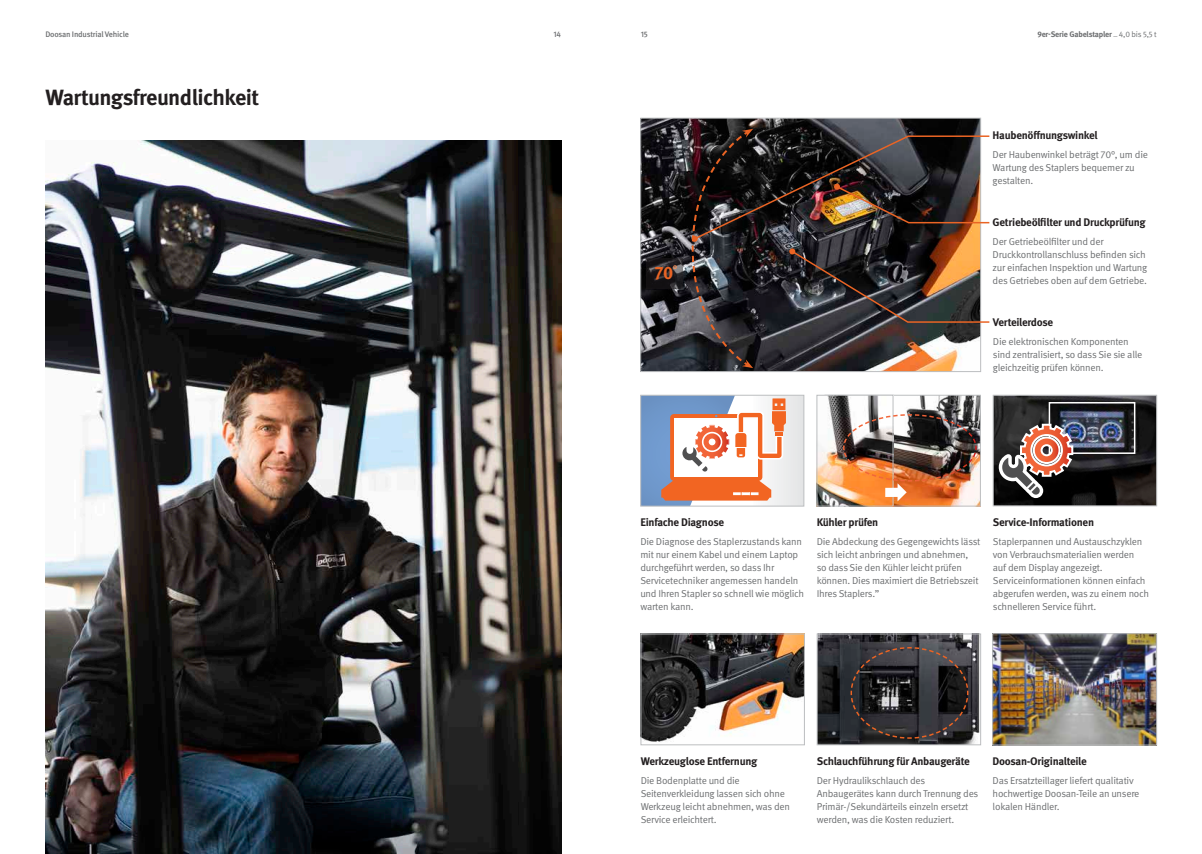
<style>
.page{position:relative;width:1202px;height:854px;background:#fff}
.page>*{position:absolute;margin:0;border:0;box-sizing:border-box;transform-origin:0 0}
.t1{font:700 22px "Meta Pro";letter-spacing:-.025em;color:#231f20}
.t2{font:700 18px "Meta Pro";color:#ea6424}
.t3{font:700 11px "Meta Pro";letter-spacing:-.025em;color:#231f20}
.t4{font:10px/13px "Meta Pro";letter-spacing:-.025em;color:#6d6f71}
.t5{font:700 8px "Meta Pro";letter-spacing:-.025em;color:#6d6f71}
.t6{font:500 8px "Meta Pro";letter-spacing:-.025em;color:#6d6f71}
.s1{color:#f18f5b}
.s2{font-weight:400}
</style>
<div class="page">
<img style="left:45px;top:141px;width:516px;height:712px">
<img style="left:642px;top:120px;width:337px;height:250px">
<div style="left:640px;top:118px;width:341px;height:254px;border:1px solid #bcbec0"></div>
<svg style="left:642px;top:397px;width:160px;height:107px"></svg>
<div style="left:640px;top:395px;width:164px;height:111px;border:1px solid #bcbec0"></div>
<img style="left:893px;top:397px;width:86px;height:107px">
<div style="left:825px;top:395px;width:156px;height:111px;border:1px solid #bcbec0"></div>
<img style="left:819px;top:397px;width:72px;height:107px">
<div style="left:817px;top:395px;width:76px;height:111px;border:1px solid #bcbec0"></div>
<img style="left:842px;top:413px;width:135px;height:88px">
<img style="left:643px;top:635px;width:160px;height:107px">
<div style="left:641px;top:633px;width:164px;height:111px;border:1px solid #bcbec0"></div>
<img style="left:819px;top:635px;width:160px;height:107px">
<div style="left:817px;top:633px;width:164px;height:111px;border:1px solid #bcbec0"></div>
<svg style="left:850px;top:646px;width:119px;height:93px;background:#353134"></svg>
<img style="left:691px;top:129px;width:299px;height:239px">
<svg style="left:646px;top:258px;width:37px;height:30px"></svg>
<img style="left:994px;top:635px;width:161px;height:108px">
<div style="left:992px;top:633px;width:165px;height:112px;border:1px solid #bcbec0"></div>
<img style="left:995px;top:397px;width:160px;height:107px">
<div style="left:993px;top:395px;width:164px;height:111px;border:1px solid #bcbec0"></div>
<div style="left:1049px;top:402px;width:86px;height:52px;border:2px solid #fff"></div>
<svg style="left:999px;top:422px;width:75px;height:76px"></svg>
<p class="t6" style="left:45px;top:29px;width:85px">Doosan Industrial Vehicle</p>
<p class="t6" style="left:553px;top:29px;width:9px">14</p>
<p class="t6" style="left:641px;top:29px;width:9px">15</p>
<h1 class="t1" style="left:45px;top:83px;width:215px">Wartungsfreundlichkeit</h1>
<h2 class="t2" style="left:654px;top:261px;width:25px">70<span class="s1">˚</span></h2>
<p class="t5" style="left:1037px;top:29px;width:121px">9er-Serie Gabelstapler <span class="s2">_ 4,0 bis 5,5 t</span></p>
<p class="t3" style="left:993px;top:129px;width:107px">Haubenöffnungswinkel</p>
<p class="t4" style="left:993px;top:149px;width:157px">Der Haubenwinkel beträgt 70°, um die<br>Wartung des Staplers bequemer zu gestalten.</p>
<p class="t3" style="left:993px;top:215px;width:154px">Getriebeölfilter und Druckprüfung</p>
<p class="t4" style="left:993px;top:235px;width:156px">Der Getriebeölfilter und der Druckkontrollanschluss befinden sich zur einfachen Inspektion und Wartung des Getriebes oben auf dem Getriebe.</p>
<p class="t3" style="left:993px;top:315px;width:62px">Verteilerdose</p>
<p class="t4" style="left:993px;top:335px;width:151px">Die elektronischen Komponenten sind zentralisiert, so dass Sie sie alle gleichzeitig prüfen können.</p>
<p class="t3" style="left:640px;top:515px;width:85px">Einfache Diagnose</p>
<p class="t4" style="left:640px;top:535px;width:165px">Die Diagnose des Staplerzustands kann mit nur einem Kabel und einem Laptop durchgeführt werden, so dass Ihr Servicetechniker angemessen handeln und Ihren Stapler so schnell wie möglich warten kann.</p>
<p class="t3" style="left:817px;top:515px;width:63px">Kühler prüfen</p>
<p class="t4" style="left:817px;top:535px;width:165px">Die Abdeckung des Gegengewichts lässt sich leicht anbringen und abnehmen, so dass Sie den Kühler leicht prüfen können. Dies maximiert die Betriebszeit Ihres Staplers.”</p>
<p class="t3" style="left:993px;top:515px;width:103px">Service-Informationen</p>
<p class="t4" style="left:993px;top:535px;width:158px">Staplerpannen und Austauschzyklen von Verbrauchsmaterialien werden auf dem Display angezeigt.<br>Serviceinformationen können einfach abgerufen werden, was zu einem noch schnelleren Service führt.</p>
<p class="t3" style="left:641px;top:753px;width:118px">Werkzeuglose Entfernung</p>
<p class="t4" style="left:641px;top:773px;width:151px">Die Bodenplatte und die<br>Seitenverkleidung lassen sich ohne<br>Werkzeug leicht abnehmen, was den<br>Service erleichtert.</p>
<p class="t3" style="left:817px;top:753px;width:154px">Schlauchführung für Anbaugeräte</p>
<p class="t4" style="left:817px;top:773px;width:163px">Der Hydraulikschlauch des Anbaugerätes kann durch Trennung des Primär-/Sekundärteils einzeln ersetzt werden, was die Kosten reduziert.</p>
<p class="t3" style="left:993px;top:753px;width:96px">Doosan-Originalteile</p>
<p class="t4" style="left:993px;top:773px;width:148px">Das Ersatzteillager liefert qualitativ hochwertige Doosan-Teile an unsere lokalen Händler.</p>
</div>
